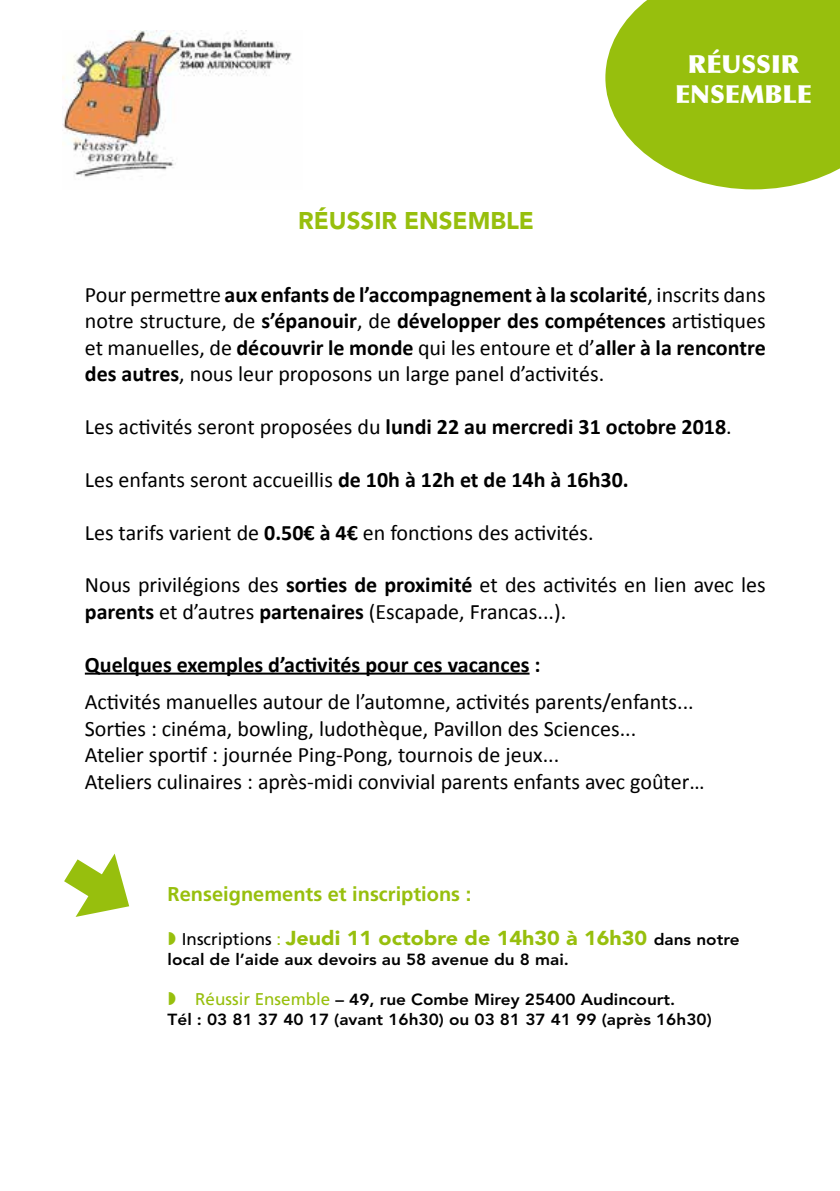
<style>
.page{position:relative;width:840px;height:1191px;background:#fff}
.page>*{position:absolute;margin:0;border:0;box-sizing:border-box;transform-origin:0 0}
.t1{font:900 25px/30px "Optima";color:#fff;text-align:center}
.t2{font:900 24px "Avenir";color:#97bf0d}
.t3{font:22px/26.4px "Calibri";color:#000}
.t4{font:700 22px "Calibri";color:#000}
.t5{font:900 20px "Avenir";color:#97bf0d;scale:1.07 1}
.t6{font:700 20px "Frutiger";color:#97bf0d}
.t7{font:800 16px/20px "Avenir";color:#000;text-align:center;scale:1.07 1}
.s1{font-weight:700}
.s2{font-family:"Frutiger";font-weight:400;font-size:17px;color:#000}
.s3{font-family:"Frutiger";font-weight:400;font-size:17px}
.s4{font-weight:800;font-size:16px;color:#000}
.s5{font-family:"Frutiger";font-weight:400;font-size:17px;color:#97bf0d}
</style>
<div class="page">
<svg style="left:605px;top:0;width:234px;height:189px;background:#a3c629"></svg>
<svg style="left:64px;top:853px;width:66px;height:64px"></svg>
<img style="left:62px;top:30px;width:230px;height:147px">
<hr style="left:85px;top:672px;width:444px;height:2px;background:#000">
<p class="t2" style="left:298px;top:206px;width:237px">RÉUSSIR ENSEMBLE</p>
<p class="t1" style="left:674px;top:50px;width:139px">RÉUSSIR<br>ENSEMBLE</p>
<p class="t3" style="left:85px;top:281px;width:682px;text-align:justify">Pour permettre <span class="s1">aux enfants de l’accompagnement à la scolarité</span>, inscrits dans notre structure, de <span class="s1">s’épanouir</span>, de <span class="s1">développer des compétences</span> artistiques et manuelles, de <span class="s1">découvrir le monde</span> qui les entoure et d’<span class="s1">aller à la rencontre des autres</span>, nous leur proposons un large panel d’activités.</p>
<p class="t3" style="left:85px;top:413px;width:648px">Les activités seront proposées du <span class="s1">lundi 22 au mercredi 31 octobre 2018</span>.</p>
<p class="t3" style="left:85px;top:466px;width:545px">Les enfants seront accueillis <span class="s1">de 10h à 12h et de 14h à 16h30.</span></p>
<p class="t3" style="left:85px;top:519px;width:510px">Les tarifs varient de <span class="s1">0.50€ à 4€</span> en fonctions des activités.</p>
<p class="t3" style="left:85px;top:572px;width:682px">Nous privilégions des <span class="s1">sorties de proximité</span> et des activités en lien avec les <span class="s1">parents</span> et d’autres <span class="s1">partenaires</span> (Escapade, Francas...).</p>
<p class="t4" style="left:85px;top:650px;width:457px">Quelques exemples d’activités pour ces vacances :</p>
<p class="t3" style="left:85px;top:689px;width:621px">Activités manuelles autour de l’automne, activités parents/enfants...<br>Sorties : cinéma, bowling, ludothèque, Pavillon des Sciences...<br>Atelier sportif : journée Ping-Pong, tournois de jeux...<br>Ateliers culinaires : après-midi convivial parents enfants avec goûter…</p>
<p class="t6" style="left:167px;top:882px;width:305px">Renseignements et inscriptions :</p>
<p class="t5" style="left:182px;top:925px;width:522px"><span class="s2">Inscriptions</span> <span class="s3">:</span> Jeudi 11 octobre de 14h30 à 16h30 <span class="s4">dans notre</span></p>
<p class="t7" style="left:167px;top:949px;width:376px">local de l’aide aux devoirs au 58 avenue du 8 mai.</p>
<p class="t7" style="left:167px;top:989px;width:510px"><span class="s5">Réussir Ensemble</span> – 49, rue Combe Mirey 25400 Audincourt.<br>Tél : 03 81 37 40 17 (avant 16h30) ou 03 81 37 41 99 (après 16h30)</p>
</div>
